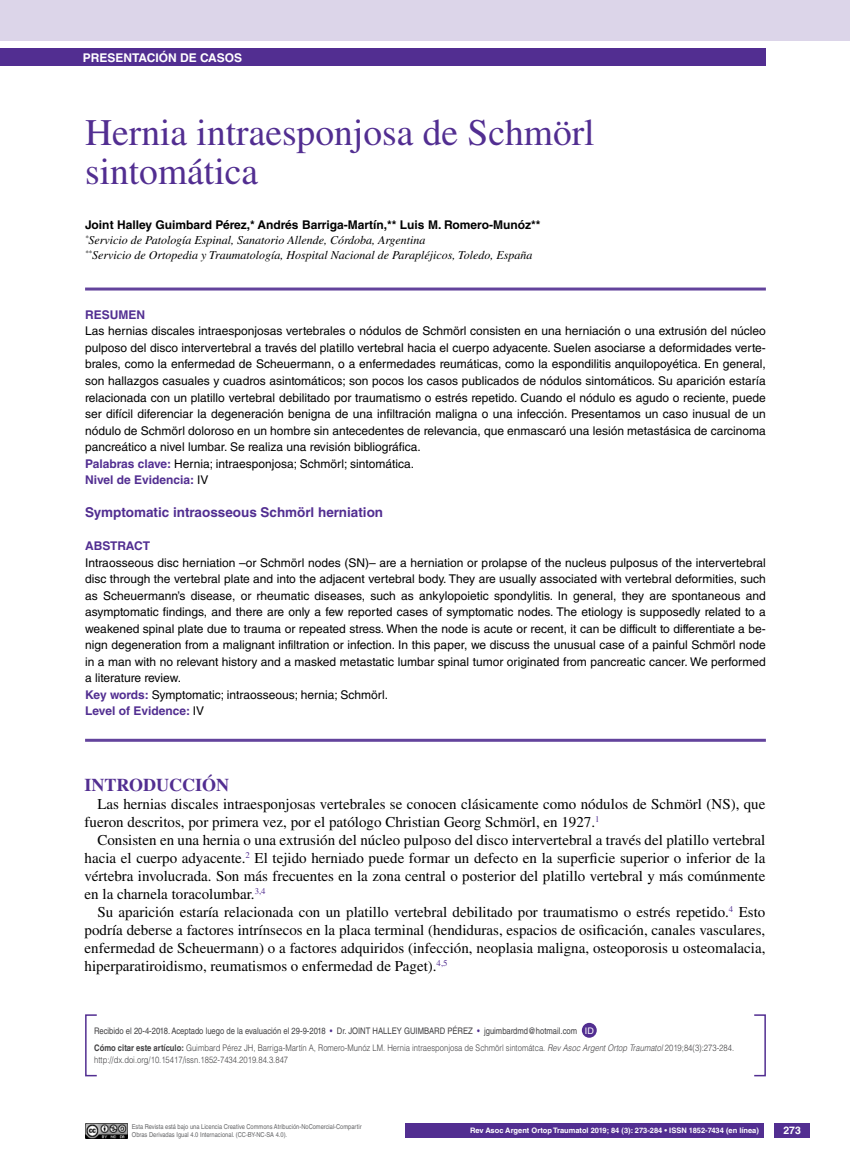
<style>
.page{position:relative;width:851px;height:1170px;background:#fff}
.page>*{position:absolute;margin:0;border:0;box-sizing:border-box;transform-origin:0 0}
.t1{font:37.5px/39px "Times LT Std";color:#522e91}
.t2{font:700 18px "Times LT Std";color:#522e91}
.t3{font:15px/18px "Times LT Std";color:#000;text-align:justify}
.t4{font:700 13.5px "Helvetica LT Std";color:#522e91}
.t5{font:12px/16.5px "Helvetica LT Std";color:#000}
.t6{font:italic 12px/15px "Times LT Std";color:#000}
.t7{font:700 12px "Helvetica LT Std";color:#000}
.t8{font:700 12px "Helvetica LT Std";color:#fff}
.t9{font:700 12px "Helvetica LT Std";color:#522e91}
.t10{font:700 10.5px "Helvetica LT Std";color:#fff}
.t11{font:300 9px/16.2px "Helvetica LT Std";color:#414042;scale:.85 1}
.t12{font:9px "Helvetica LT Std";color:#414042;scale:.85 1}
.t13{font:9px "Helvetica LT Std";color:#fff}
.t14{font:700 7.5px "Helvetica LT Std";color:#fff}
.t15{font:6.75px/7.5px "Helvetica LT Std";color:#636466;scale:.85 1}
.s1{font-weight:700;color:#522e91}
.s2{font-weight:400}
.s3{font-weight:400;color:#522e91}
.s4{font-weight:400;color:#fff}
.s5{font-weight:700}
.s6{font-style:italic}
.s7{color:#522e91}
</style>
<div class="page">
<div style="left:774px;top:1123px;width:35px;height:14px;background:#522e91"></div>
<div style="left:0;top:49px;width:765px;height:17px;background:#522e91"></div>
<hr style="left:85px;top:287px;width:680px;height:3px;background:#63439c">
<hr style="left:85px;top:738px;width:680px;height:3px;background:#63439c">
<img style="left:85px;top:1123px;width:42px;height:14px">
<div style="left:0;top:0;width:849px;height:41px;background:#dcd5e9"></div>
<div style="left:405px;top:1123px;width:359px;height:14px;background:#522e91"></div>
<div style="left:85px;top:1014px;width:12px;height:62px;border:2px solid #522e91"></div>
<div style="left:581px;top:1022px;width:15px;height:15px;background:#522e91;border-radius:50%"></div>
<p class="t8" style="left:83px;top:50px;width:26px">PRESENT</p>
<p class="t8" style="left:138px;top:50px;width:104px">ACIÓN DE CASOS</p>
<h1 class="t1" style="left:85px;top:112px;width:511px">Hernia intraesponjosa de Schmörl sintomática</h1>
<p class="t7" style="left:85px;top:217px;width:457px">Joint Halley Guimbard Pérez,* Andrés Barriga-Martín,** Luis M. Romero-Munóz**</p>
<p class="t6" style="left:85px;top:232px;width:449px"><sup>*</sup>Servicio de Patología Espinal, Sanatorio Allende, Córdoba, Argentina<br><sup>**</sup>Servicio de Ortopedia y Traumatología, Hospital Nacional de Parapléjicos, Toledo, España</p>
<p class="t9" style="left:85px;top:307px;width:61px">Resumen</p>
<p class="t5" style="left:85px;top:323px;width:682px">Las hernias discales intraesponjosas vertebrales o nódulos de Schmörl consisten en una herniación o una extrusión del núcleo pulposo del disco intervertebral a través del platillo vertebral hacia el cuerpo adyacente. Suelen asociarse a deformidades verte&shy;brales, como la enfermedad de Scheuermann, o a enfermedades reumáticas, como la espondilitis anquilopoyética. En general, son hallazgos casuales y cuadros asintomáticos; son pocos los casos publicados de nódulos sintomáticos. Su aparición estaría relacionada con un platillo vertebral debilitado por traumatismo o estrés repetido. Cuando el nódulo es agudo o reciente, puede ser difícil diferenciar la degeneración benigna de una infiltración maligna o una infección. Presentamos un caso inusual de un nódulo de Schmörl doloroso en un hombre sin antecedentes de relevancia, que enmascaró una lesión metastásica de carcinoma pancreático a nivel lumbar. Se realiza una revisión bibliográfica.<br><span class="s1">Palabras clave:</span> Hernia; intraesponjosa; Schmörl; sintomática.<br><span class="s1">Nivel de Evidencia:</span> IV</p>
<p class="t4" style="left:85px;top:504px;width:299px">Symptomatic intraosseous Schmörl herniation</p>
<p class="t9" style="left:85px;top:538px;width:67px">Abstract</p>
<p class="t5" style="left:85px;top:554px;width:682px">Intraosseous disc herniation –or Schmörl nodes (SN)– are a herniation or prolapse of the nucleus pulposus of the intervertebral disc through the vertebral plate and into the adjacent vertebral body. They are usually associated with vertebral deformities, such as Scheuermann’s disease, or rheumatic diseases, such as ankylopoietic spondylitis. In general, they are spontaneous and asymptomatic findings, and there are only a few reported cases of symptomatic nodes. The etiology is supposedly related to a weakened spinal plate due to trauma or repeated stress. When the node is acute or recent, it can be difficult to differentiate a be&shy;nign degeneration from a malignant infiltration or infection. In this paper, we discuss the unusual case of a painful Schmörl node in a man with no relevant history and a masked metastatic lumbar spinal tumor originated from pancreatic cancer. We performed a literature review.<br><span class="s1">Key words:</span> Symptomatic; intraosseous; hernia; Schmörl.<br><span class="s1">Level of Evidence:</span> IV</p>
<h2 class="t2" style="left:85px;top:773px;width:146px">INTRODUCCIÓN</h2>
<p class="t3" style="left:85px;top:794px;width:682px;text-indent:13px">Las hernias discales intraesponjosas vertebrales se conocen clásicamente como nódulos de Schmörl (NS), que fueron descritos, por primera vez, por el patólogo Christian Georg Schmörl, en 1927.<sup>1</sup></p>
<p class="t3" style="left:85px;top:830px;width:682px;text-indent:13px">Consisten en una hernia o una extrusión del núcleo pulposo del disco intervertebral a través del platillo vertebral hacia el cuerpo adyacente.<sup>2</sup> El tejido herniado puede formar un defecto en la superficie superior o inferior de la vértebra involucrada. Son más frecuentes en la zona central o posterior del platillo vertebral y más comúnmente en la charnela toracolumbar.<sup>3,4</sup></p>
<p class="t3" style="left:85px;top:902px;width:682px;text-indent:13px">Su aparición estaría relacionada con un platillo vertebral debilitado por traumatismo o estrés repetido.<sup>4</sup> Esto podría deberse a factores intrínsecos en la placa terminal (hendiduras, espacios de osificación, canales vasculares, enfermedad de Scheuermann) o a factores adquiridos (infección, neoplasia maligna, osteoporosis u osteomalacia, hiperparatiroidismo, reumatismos o enfermedad de Paget).<sup>4,5</sup></p>
<p class="t11" style="left:94px;top:1022px;width:754px;text-indent:353px"><span class="s2">Pérez</span> <span class="s3">•</span> <span class="s2">jguimbardmd@hotmail.com</span> <span class="s4">https://orcid.org/0000-0002-8887-8947<br></span><span class="s5">Cómo citar este artículo:</span> Guimbard Pérez JH, Barriga-Martín A, Romero-Munóz LM. Hernia intraesponjosa de Schmörl sintomátca. <span class="s6">Rev Asoc Argent Ortop Traumatol</span> 2019;84(3):273-284.</p>
<p class="t11" style="left:94px;top:1051px;width:230px">http://dx.doi.org/10.15417/issn.1852-7434.2019.84.3.847</p>
<p class="t13" style="left:585px;top:1025px;width:10px">ID</p>
<p class="t12" style="left:94px;top:1025px;width:310px">Recibido el 20-4-2018. Aceptado luego de la evaluación el 29-9-2018 <span class="s7">•</span> Dr. Joint</p>
<p class="t12" style="left:372px;top:1025px;width:14px">Halley</p>
<p class="t12" style="left:404px;top:1025px;width:31px">Guimbard</p>
<p class="t15" style="left:132px;top:1123px;width:272px">Esta Revista está bajo una Licencia Creative Commons Atribución-NoComercial-Compartir<br>Obras Derivadas Igual 4.0 Internacional. (CC-BY-NC-SA 4.0).</p>
<p class="t14" style="left:470px;top:1125px;width:290px">Rev Asoc Argent Ortop Traumatol 2019; 84 (3): 273-284 • ISSN 1852-7434 (en línea)</p>
<p class="t10" style="left:783px;top:1124px;width:19px">273</p>
</div>
